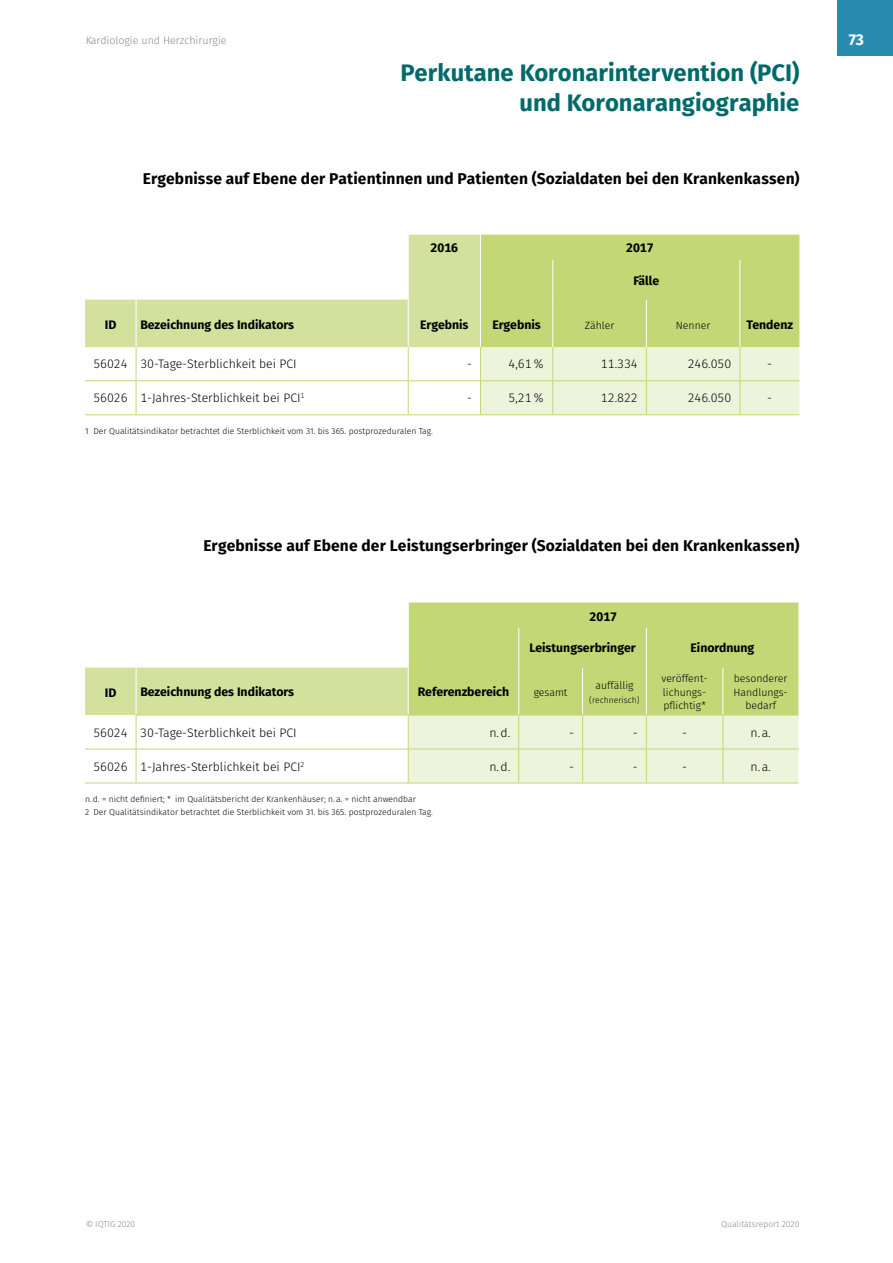
<style>
.page{position:relative;width:893px;height:1263px;background:#fff}
.page>*{position:absolute;margin:0;border:0;box-sizing:border-box;transform-origin:0 0}
.t1{font:700 23.85px/30px "Fira Sans";color:#006a6b;text-align:right}
.t2{font:700 15.6px "Fira Sans";letter-spacing:.01em;color:#000}
.t3{font:700 15.6px "Fira Sans";color:#fff}
.Tabelle_1_light{font:300 12.3px "Fira Sans";color:#000}
.Tabelle_1_bold{font:700 12.3px "Fira Sans";color:#000}
.t4{font:300 10.65px "Fira Sans";color:#878787}
.Tabelle_1_light_H{font:300 10.5px/13.5px "Fira Sans";color:#000}
.Tabelle_1_light_H-2{font:300 8.55px "Fira Sans";color:#000}
.t5{font:300 8.55px "Fira Sans";color:#878787}
.s1{font-size:9.75px}
</style>
<div class="page">
<div style="left:838px;top:0;width:55px;height:55px;background:#288bb0"></div>
<svg style="left:85px;top:235px;width:714px;height:180px"></svg>
<hr style="left:408px;top:260px;width:1px;height:40px;background:#fff">
<hr style="left:480px;top:260px;width:1px;height:40px;background:#fff">
<hr style="left:408px;top:300px;width:1px;height:47px;background:#fff">
<hr style="left:480px;top:300px;width:1px;height:47px;background:#fff">
<hr style="left:408px;top:347px;width:1px;height:33px;background:#c4d777">
<hr style="left:480px;top:347px;width:1px;height:33px;background:#c4d777">
<hr style="left:552px;top:347px;width:1px;height:33px;background:#c4d777">
<hr style="left:646px;top:347px;width:1px;height:33px;background:#c4d777">
<hr style="left:739px;top:347px;width:1px;height:33px;background:#c4d777">
<svg style="left:85px;top:602px;width:713px;height:181px"></svg>
<hr style="left:408px;top:667px;width:1px;height:48px;background:#fff">
<hr style="left:646px;top:715px;width:1px;height:34px;background:#c4d777">
<hr style="left:646px;top:749px;width:1px;height:34px;background:#c4d777">
<hr style="left:646px;top:667px;width:1px;height:48px;background:#fff">
<hr style="left:583px;top:749px;width:63px;height:1px;background:#c4d777">
<hr style="left:646px;top:749px;width:77px;height:1px;background:#c4d777">
<hr style="left:583px;top:783px;width:63px;height:1px;background:#c4d777">
<hr style="left:646px;top:783px;width:77px;height:1px;background:#c4d777">
<hr style="left:85px;top:749px;width:51px;height:1px;background:#c4d777">
<hr style="left:85px;top:783px;width:51px;height:1px;background:#c4d777">
<hr style="left:136px;top:667px;width:1px;height:48px;background:#fff">
<hr style="left:136px;top:715px;width:1px;height:34px;background:#c4d777">
<hr style="left:136px;top:749px;width:272px;height:1px;background:#c4d777">
<hr style="left:136px;top:749px;width:1px;height:34px;background:#c4d777">
<hr style="left:136px;top:783px;width:272px;height:1px;background:#c4d777">
<hr style="left:722px;top:667px;width:1px;height:48px;background:#fff">
<hr style="left:722px;top:715px;width:1px;height:34px;background:#c4d777">
<hr style="left:723px;top:749px;width:75px;height:1px;background:#c4d777">
<hr style="left:722px;top:749px;width:1px;height:34px;background:#c4d777">
<hr style="left:723px;top:783px;width:75px;height:1px;background:#c4d777">
<hr style="left:582px;top:715px;width:1px;height:34px;background:#c4d777">
<hr style="left:519px;top:749px;width:64px;height:1px;background:#c4d777">
<hr style="left:582px;top:749px;width:1px;height:34px;background:#c4d777">
<hr style="left:519px;top:783px;width:64px;height:1px;background:#c4d777">
<hr style="left:408px;top:715px;width:1px;height:34px;background:#c4d777">
<hr style="left:518px;top:715px;width:1px;height:34px;background:#c4d777">
<hr style="left:408px;top:749px;width:111px;height:1px;background:#c4d777">
<hr style="left:408px;top:749px;width:1px;height:34px;background:#c4d777">
<hr style="left:518px;top:749px;width:1px;height:34px;background:#c4d777">
<hr style="left:408px;top:783px;width:111px;height:1px;background:#c4d777">
<hr style="left:136px;top:715px;width:272px;height:1px;background:#c4d777">
<hr style="left:518px;top:667px;width:1px;height:48px;background:#fff">
<hr style="left:582px;top:667px;width:1px;height:48px;background:#fff">
<hr style="left:646px;top:628px;width:1px;height:39px;background:#fff">
<hr style="left:408px;top:715px;width:111px;height:1px;background:#c4d777">
<hr style="left:519px;top:715px;width:64px;height:1px;background:#c4d777">
<hr style="left:583px;top:715px;width:63px;height:1px;background:#c4d777">
<hr style="left:646px;top:715px;width:77px;height:1px;background:#c4d777">
<hr style="left:723px;top:715px;width:75px;height:1px;background:#c4d777">
<p class="t4" style="left:85px;top:33px;width:143px">Kardiologie und Herzchirurgie</p>
<h2 class="t3" style="left:849px;top:26px;width:17px">73</h2>
<h1 class="t1" style="left:400px;top:56px;width:401px">Perkutane Koronarintervention (PCI) und Koronarangiographie</h1>
<h3 class="t2" style="left:143px;top:165px;width:658px">Ergebnisse auf Ebene der Patientinnen und Patienten (Sozialdaten bei den Krankenkassen)</h3>
<p class="Tabelle_1_bold" style="left:431px;top:237px;width:29px">2016</p>
<p class="Tabelle_1_bold" style="left:626px;top:237px;width:29px">2017</p>
<p class="Tabelle_1_bold" style="left:633px;top:270px;width:28px">Fälle</p>
<p class="Tabelle_1_bold" style="left:105px;top:315px;width:13px">ID</p>
<p class="Tabelle_1_bold" style="left:140px;top:315px;width:155px">Bezeichnung des Indikators</p>
<p class="Tabelle_1_bold" style="left:420px;top:315px;width:50px">Ergebnis</p>
<p class="Tabelle_1_bold" style="left:492px;top:315px;width:50px">Ergebnis</p>
<p class="Tabelle_1_light_H" style="left:585px;top:319px;width:31px">Zähler</p>
<p class="Tabelle_1_light_H" style="left:676px;top:319px;width:36px">Nenner</p>
<p class="Tabelle_1_bold" style="left:746px;top:314px;width:48px">Tendenz</p>
<p class="Tabelle_1_light" style="left:93px;top:356px;width:36px">56024</p>
<p class="Tabelle_1_light" style="left:140px;top:356px;width:158px">30-Tage-Sterblichkeit bei PCI</p>
<p class="Tabelle_1_light" style="left:467px;top:356px;width:6px">-</p>
<p class="Tabelle_1_light" style="left:509px;top:356px;width:37px">4,61 %</p>
<p class="Tabelle_1_light" style="left:601px;top:356px;width:38px">11.334</p>
<p class="Tabelle_1_light" style="left:688px;top:356px;width:45px">246.050</p>
<p class="Tabelle_1_light" style="left:767px;top:356px;width:6px">-</p>
<p class="Tabelle_1_light" style="left:93px;top:390px;width:36px">56026</p>
<p class="Tabelle_1_light" style="left:140px;top:390px;width:166px">1-Jahres-Sterblichkeit bei PCI<sup>1</sup></p>
<p class="Tabelle_1_light" style="left:467px;top:390px;width:6px">-</p>
<p class="Tabelle_1_light" style="left:509px;top:390px;width:37px">5,21 %</p>
<p class="Tabelle_1_light" style="left:601px;top:390px;width:38px">12.822</p>
<p class="Tabelle_1_light" style="left:688px;top:390px;width:45px">246.050</p>
<p class="Tabelle_1_light" style="left:767px;top:390px;width:6px">-</p>
<p class="Tabelle_1_light_H-2" style="left:85px;top:425px;width:349px">1 Der Qualitätsindikator betrachtet die Sterblichkeit vom 31. bis 365. postprozeduralen Tag.</p>
<h3 class="t2" style="left:203px;top:533px;width:598px">Ergebnisse auf Ebene der Leistungserbringer (Sozialdaten bei den Krankenkassen)</h3>
<p class="Tabelle_1_bold" style="left:590px;top:606px;width:29px">2017</p>
<p class="Tabelle_1_bold" style="left:529px;top:638px;width:108px">Leistungserbringer</p>
<p class="Tabelle_1_bold" style="left:690px;top:638px;width:65px">Einordnung</p>
<p class="Tabelle_1_bold" style="left:105px;top:682px;width:13px">ID</p>
<p class="Tabelle_1_bold" style="left:140px;top:681px;width:155px">Bezeichnung des Indikators</p>
<p class="Tabelle_1_bold" style="left:418px;top:681px;width:93px">Referenzbereich</p>
<p class="Tabelle_1_light_H" style="left:534px;top:685px;width:35px">gesamt</p>
<p class="Tabelle_1_light_H" style="left:595px;top:679px;width:39px">auffällig</p>
<p class="Tabelle_1_light_H-2" style="left:589px;top:694px;width:52px">(rechnerisch)</p>
<p class="Tabelle_1_light_H" style="left:661px;top:672px;width:48px">veröffent&shy;lichungs&shy;pflichtig*</p>
<p class="Tabelle_1_light_H" style="left:733px;top:672px;width:56px;text-align:center">besonderer<br>Handlungs&shy;bedarf</p>
<p class="Tabelle_1_light" style="left:93px;top:724px;width:36px">56024</p>
<p class="Tabelle_1_light" style="left:140px;top:724px;width:158px">30-Tage-Sterblichkeit bei PCI</p>
<p class="Tabelle_1_light" style="left:489px;top:724px;width:22px">n. d.</p>
<p class="Tabelle_1_light" style="left:569px;top:724px;width:6px">-</p>
<p class="Tabelle_1_light" style="left:633px;top:724px;width:6px">-</p>
<p class="Tabelle_1_light" style="left:682px;top:724px;width:6px">-</p>
<p class="Tabelle_1_light" style="left:750px;top:724px;width:22px">n. a.</p>
<p class="Tabelle_1_light" style="left:93px;top:758px;width:36px">56026</p>
<p class="Tabelle_1_light" style="left:140px;top:758px;width:166px">1-Jahres-Sterblichkeit bei PCI<sup>2</sup></p>
<p class="Tabelle_1_light" style="left:489px;top:758px;width:22px">n. d.</p>
<p class="Tabelle_1_light" style="left:569px;top:758px;width:6px">-</p>
<p class="Tabelle_1_light" style="left:633px;top:758px;width:6px">-</p>
<p class="Tabelle_1_light" style="left:682px;top:758px;width:6px">-</p>
<p class="Tabelle_1_light" style="left:750px;top:758px;width:22px">n. a.</p>
<p class="Tabelle_1_light_H-2" style="left:85px;top:793px;width:332px">n. d. = nicht definiert; * im Qualitätsbericht der Krankenhäuser; n. a. = nicht anwendbar</p>
<p class="Tabelle_1_light_H-2" style="left:85px;top:806px;width:349px">2 Der Qualitätsindikator betrachtet die Sterblichkeit vom 31. bis 365. postprozeduralen Tag.</p>
<p class="t5" style="left:85px;top:1218px;width:52px"><span class="s1">©</span> IQTIG 2020</p>
<p class="t5" style="left:721px;top:1218px;width:80px">Qualitätsreport 2020</p>
</div>
